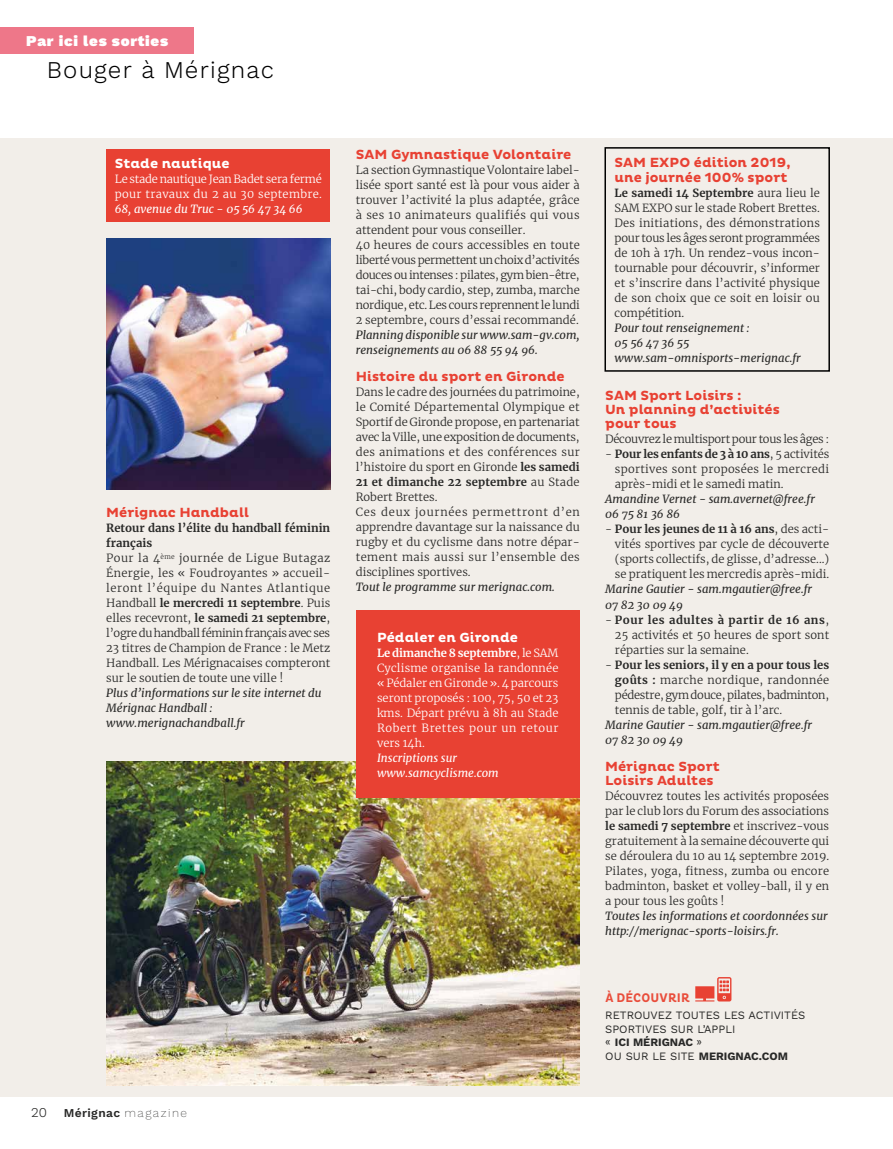
<style>
.page{position:relative;width:893px;height:1149px;background:#fff}
.page>*{position:absolute;margin:0;border:0;box-sizing:border-box;transform-origin:0 0}
.t1{font:300 24px "Work Sans";letter-spacing:.05em;color:#000}
.t2{font:900 15px "Work Sans";letter-spacing:.05em;color:#fff}
.t3{font:700 13.5px/14.2px "Pluto";letter-spacing:.005em;color:#e84133}
.t4{font:700 13.5px "Pluto";letter-spacing:.005em;color:#fff}
.t5{font:700 12.75px "Pluto Cond";letter-spacing:.015em;color:#e94d3b}
.t6{font:600 12px "Work Sans";letter-spacing:.03em;color:#282827}
.t7{font:300 11.25px/15px "Merriweather";color:#282827;text-align:justify}
.t8{font:italic 11.25px/15px "Merriweather";color:#282827}
.t9{font:300 11.25px/15px "Merriweather";color:#fff;text-align:justify}
.t10{font:11.25px/13.5px "Work Sans";color:#282827}
.t11{font:300 11.25px/15px "Merriweather";letter-spacing:-.02em;color:#fff}
.t12{font:italic 11.25px/15px "Merriweather";color:#fff}
.t13{font:300 11.25px "Merriweather";letter-spacing:-.025em;color:#282827}
.s1{font-weight:700}
.s2{font-weight:300;font-size:13.5px}
.s3{font-weight:100}
</style>
<div class="page">
<div style="left:0;top:137px;width:892px;height:959px;background:#f2eee9"></div>
<div style="left:0;top:27px;width:194px;height:27px;background:#ee7789"></div>
<img style="left:106px;top:761px;width:473px;height:323px">
<svg style="left:695px;top:977px;width:36px;height:24px"></svg>
<div style="left:604px;top:147px;width:226px;height:224px;border:2px solid #000"></div>
<div style="left:106px;top:149px;width:224px;height:72px;background:#e84133"></div>
<img style="left:106px;top:239px;width:224px;height:250px">
<div style="left:356px;top:610px;width:224px;height:187px;background:#e84133"></div>
<h2 class="t2" style="left:26px;top:32px;width:144px">Par ici les sorties</h2>
<h1 class="t1" style="left:47px;top:55px;width:229px">Bouger à Mérignac</h1>
<p class="t4" style="left:115px;top:155px;width:116px">Stade nautique</p>
<p class="t11" style="left:115px;top:171px;width:209px">Le stade nautique Jean Badet sera fermé pour travaux du 2 au 30 septembre.</p>
<p class="t12" style="left:115px;top:201px;width:189px">68, avenue du Truc - 05 56 47 34 66</p>
<p class="t3" style="left:106px;top:506px;width:144px">Mérignac Handball</p>
<p class="t7" style="left:106px;top:520px;width:226px;text-align:left"><span class="s1">Retour dans l’élite du handball féminin français<br></span>Pour la 4<sup>ème</sup> journée de Ligue Butagaz Énergie, les « Foudroyantes » accueil&shy;leront l’équipe du Nantes Atlantique Handball <span class="s1">le mercredi 11 septembre</span>. Puis elles recevront, <span class="s1">le samedi 21 septembre</span>, l’ogre du handball féminin français avec ses 23 titres de Champion de France : le Metz Handball. Les Mérignacaises compteront sur le soutien de toute une ville !</p>
<p class="t8" style="left:106px;top:685px;width:217px">Plus d’informations sur le site internet du<br>Mérignac Handball : www.merignachandball.fr</p>
<p class="t6" style="left:31px;top:1105px;width:157px"><span class="s2">20</span> Mérignac <span class="s3">magazine</span></p>
<p class="t3" style="left:356px;top:148px;width:217px">SAM Gymnastique Volontaire</p>
<p class="t7" style="left:356px;top:162px;width:226px;text-align:left">La section Gymnastique Volontaire label&shy;lisée sport santé est là pour vous aider à trouver l’activité la plus adaptée, grâce à ses 10 animateurs qualifiés qui vous attendent pour vous conseiller.<br>40 heures de cours accessibles en toute liberté vous permettent un choix d’activités douces ou intenses : pilates, gym bien-être, tai-chi, body cardio, step, zumba, marche nordique, etc. Les cours reprennent le lundi 2 septembre, cours d’essai recommandé.</p>
<p class="t8" style="left:356px;top:327px;width:225px">Planning disponible sur www.sam-gv.com, renseignements au 06 88 55 94 96.</p>
<p class="t3" style="left:356px;top:370px;width:210px">Histoire du sport en Gironde</p>
<p class="t7" style="left:356px;top:384px;width:226px;text-align:left">Dans le cadre des journées du patrimoine, le Comité Départemental Olympique et Sportif de Gironde propose, en partenariat avec la Ville, une exposition de documents, des animations et des conférences sur l’histoire du sport en Gironde <span class="s1">les samedi 21 et dimanche 22 septembre</span> au Stade Robert Brettes.<br>Ces deux journées permettront d’en apprendre davantage sur la naissance du rugby et du cyclisme dans notre dépar&shy;tement mais aussi sur l’ensemble des disciplines sportives.</p>
<p class="t8" style="left:356px;top:579px;width:201px">Tout le programme sur merignac.com.</p>
<p class="t4" style="left:377px;top:629px;width:142px">Pédaler en Gironde</p>
<p class="t9" style="left:377px;top:644px;width:183px"><span class="s1">Le dimanche 8 septembre</span>, le SAM Cyclisme organise la randonnée « Pédaler en Gironde ». 4 parcours seront proposés : 100, 75, 50 et 23 kms. Départ prévu à 8h au Stade Robert Brettes pour un retour vers 14h.</p>
<p class="t12" style="left:377px;top:749px;width:123px">Inscriptions sur www.samcyclisme.com</p>
<p class="t3" style="left:614px;top:156px;width:177px">SAM EXPO édition 2019, une journée 100% sport</p>
<p class="t7" style="left:614px;top:184px;width:207px"><span class="s1">Le samedi 14 Septembre</span> aura lieu le SAM EXPO sur le stade Robert Brettes.<br>Des initiations, des démonstrations pour tous les âges seront programmées de 10h à 17h. Un rendez-vous incon&shy;tournable pour découvrir, s’informer et s’inscrire dans l’activité physique de son choix que ce soit en loisir ou compétition.</p>
<p class="t8" style="left:614px;top:319px;width:188px">Pour tout renseignement :<br>05 56 47 36 55 www.sam-omnisports-merignac.fr</p>
<p class="t3" style="left:605px;top:388px;width:176px">SAM Sport Loisirs :<br>Un planning d’activités pour tous</p>
<p class="t13" style="left:605px;top:431px;width:225px">Découvrez le multisport pour tous les âges :</p>
<p class="t7" style="left:615px;top:446px;width:216px;text-indent:-10px">- <span class="s1">Pour les enfants de 3 à 10 ans</span>, 5 activités sportives sont proposées le mercredi après-midi et le samedi matin.</p>
<p class="t8" style="left:605px;top:491px;width:211px">Amandine Vernet - sam.avernet@free.fr<br>06 75 81 36 86</p>
<p class="t7" style="left:615px;top:521px;width:216px;text-indent:-10px">- <span class="s1">Pour les jeunes de 11 à 16 ans</span>, des acti&shy;vités sportives par cycle de découverte (sports collectifs, de glisse, d’adresse...) se pratiquent les mercredis après-midi.</p>
<p class="t8" style="left:605px;top:581px;width:208px">Marine Gautier - sam.mgautier@free.fr<br>07 82 30 09 49</p>
<p class="t7" style="left:615px;top:611px;width:216px;text-indent:-10px">- <span class="s1">Pour les adultes à partir de 16 ans</span>, 25 activités et 50 heures de sport sont réparties sur la semaine.</p>
<p class="t7" style="left:615px;top:656px;width:216px;text-indent:-10px">- <span class="s1">Pour les seniors, il y en a pour tous les goûts :</span> marche nordique, randonnée pédestre, gym douce, pilates, badminton, tennis de table, golf, tir à l’arc.</p>
<p class="t8" style="left:605px;top:716px;width:208px">Marine Gautier - sam.mgautier@free.fr<br>07 82 30 09 49</p>
<p class="t3" style="left:605px;top:759px;width:116px">Mérignac Sport<br>Loisirs Adultes</p>
<p class="t7" style="left:605px;top:787px;width:225px">Découvrez toutes les activités proposées par le club lors du Forum des associations <span class="s1">le samedi 7 septembre</span> et inscrivez-vous gratuitement à la semaine découverte qui se déroulera du 10 au 14 septembre 2019.<br>Pilates, yoga, fitness, zumba ou encore badminton, basket et volley-ball, il y en a pour tous les goûts !</p>
<p class="t8" style="left:605px;top:907px;width:224px">Toutes les informations et coordonnées sur http://merignac-sports-loisirs.fr.</p>
<p class="t5" style="left:605px;top:989px;width:86px">À DÉCOUVRIR</p>
<p class="t10" style="left:605px;top:1008px;width:202px">RETROUVEZ TOUTES LES ACTIVITÉS<br>SPORTIVES SUR L’APPLI<br>« <span class="s1">ICI MÉRIGNAC</span> »<br>OU SUR LE SITE <span class="s1">MERIGNAC.COM</span></p>
</div>
